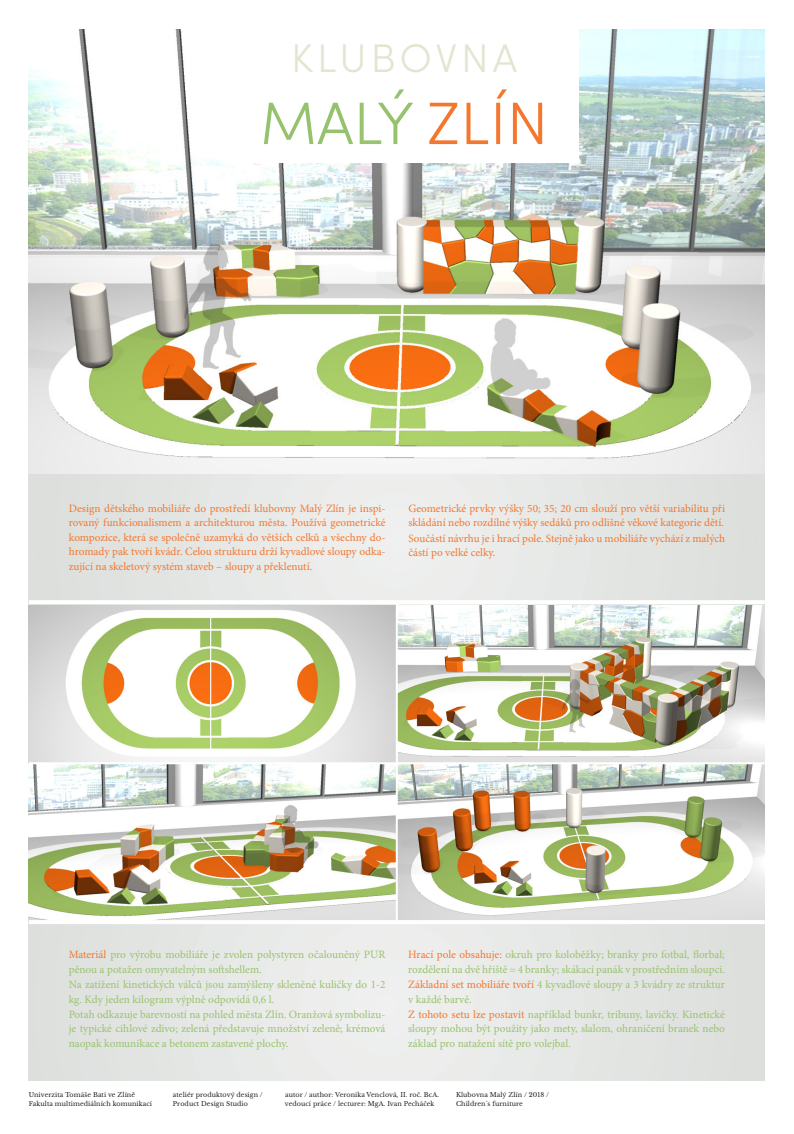
<style>
.page{position:relative;width:794px;height:1134px;background:#fff}
.page>*{position:absolute;margin:0;border:0;box-sizing:border-box;transform-origin:0 0}
.t1{font:300 60px "Sofia Pro";letter-spacing:.005em;color:#f3772e}
.t2{font:300 40px "Sofia Pro";letter-spacing:.1em;color:#e4e5d1}
.t3{font:11.2px/14.4px "Minion Pro";color:#99c36d}
.t4{font:11.2px/14.4px "Minion Pro";color:#f3772e}
.t5{font:6.4px "Libre Baskerville";letter-spacing:.01em;color:#231f20}
.s1{color:#96c26e}
.s2{color:#99c36d}
.s3{color:#f3772e}
</style>
<div class="page">
<img style="left:29px;top:605px;width:736px;height:315px">
<img style="left:29px;top:29px;width:736px;height:446px">
<div style="left:29px;top:475px;width:736px;height:130px;background:#e5e8e6"></div>
<div style="left:29px;top:921px;width:736px;height:159px;background:#e5e8e6"></div>
<div style="left:230px;top:28px;width:348px;height:135px;background:#fff"></div>
<hr style="left:29px;top:600px;width:736px;height:4px;background:#fff">
<hr style="left:29px;top:920px;width:736px;height:4px;background:#fff">
<hr style="left:29px;top:762px;width:736px;height:2px;background:#fff">
<hr style="left:396px;top:602px;width:2px;height:319px;background:#fff">
<h2 class="t2" style="left:291px;top:29px;width:227px">KLUBOVNA</h2>
<h1 class="t1" style="left:260px;top:80px;width:289px"><span class="s1">MA</span><span class="s2">L</span><span class="s1">Ý</span> ZLÍN</h1>
<p class="t4" style="left:69px;top:501px;width:318px;text-align:justify">Design dětského mobiliáře do prostředí klubovny Malý Zlín je inspi&shy;rovaný funkcionalismem a architekturou města. Používá geometrické kompozice, která se společně uzamyká do větších celků a všechny do&shy;hromady pak tvoří kvádr. Celou strukturu drží kyvadlové sloupy odka&shy;zující na skeletový systém staveb – sloupy a překlenutí.</p>
<p class="t4" style="left:408px;top:501px;width:318px">Geometrické prvky výšky 50; 35; 20 cm slouží pro větší variabilitu při skládání nebo rozdílné výšky sedáků pro odlišné věkové kategorie dětí.</p>
<p class="t4" style="left:408px;top:531px;width:318px">Součástí návrhu je i hrací pole. Stejně jako u mobiliáře vychází z malých částí po velké celky.</p>
<p class="t3" style="left:69px;top:947px;width:318px"><span class="s3">Materiál</span> pro výrobu mobiliáře je zvolen polystyren očalouněný PUR pěnou a potažen omyvatelným softshellem.</p>
<p class="t3" style="left:69px;top:977px;width:318px">Na zatížení kinetických válců jsou zamýšleny skleněné kuličky do 1-2 kg. Kdy jeden kilogram výplně odpovídá 0,6 l.</p>
<p class="t3" style="left:69px;top:1007px;width:318px;text-align:justify">Potah odkazuje barevností na pohled města Zlín. Oranžová symbolizu&shy;je typické cihlové zdivo; zelená představuje množství zeleně; krémová naopak komunikace a betonem zastavené plochy.</p>
<p class="t3" style="left:408px;top:947px;width:318px"><span class="s3">Hrací pole obsahuje:</span> okruh pro koloběžky; branky pro fotbal, florbal; rozdělení na dvě hřiště = 4 branky; skákací panák v prostředním sloupci.</p>
<p class="t3" style="left:408px;top:977px;width:318px"><span class="s3">Základní set mobiliáře tvoří</span> 4 kyvadlové sloupy a 3 kvádry ze struktur v každé barvě.</p>
<p class="t3" style="left:408px;top:1007px;width:318px;text-align:justify"><span class="s3">Z tohoto setu lze postavit</span> například bunkr, tribuny, lavičky. Kinetické sloupy mohou být použity jako mety, slalom, ohraničení branek nebo základ pro natažení sítě pro volejbal.</p>
<p class="t5" style="left:29px;top:1091px;width:108px">Univerzita Tomáše Bati ve Zlíně</p>
<p class="t5" style="left:173px;top:1091px;width:91px">ateliér produktový design /</p>
<p class="t5" style="left:285px;top:1091px;width:155px">autor / author: Veronika Venclová, II. roč. BcA.</p>
<p class="t5" style="left:456px;top:1091px;width:94px">Klubovna Malý Zlín / 2018 /</p>
<p class="t5" style="left:29px;top:1099px;width:125px">Fakulta multimediálních komunikací</p>
<p class="t5" style="left:173px;top:1099px;width:77px">Product Design Studio</p>
<p class="t5" style="left:285px;top:1099px;width:151px">vedoucí práce / lecturer: MgA. Ivan Pecháček</p>
<p class="t5" style="left:456px;top:1099px;width:68px">Children´s furniture</p>
</div>
